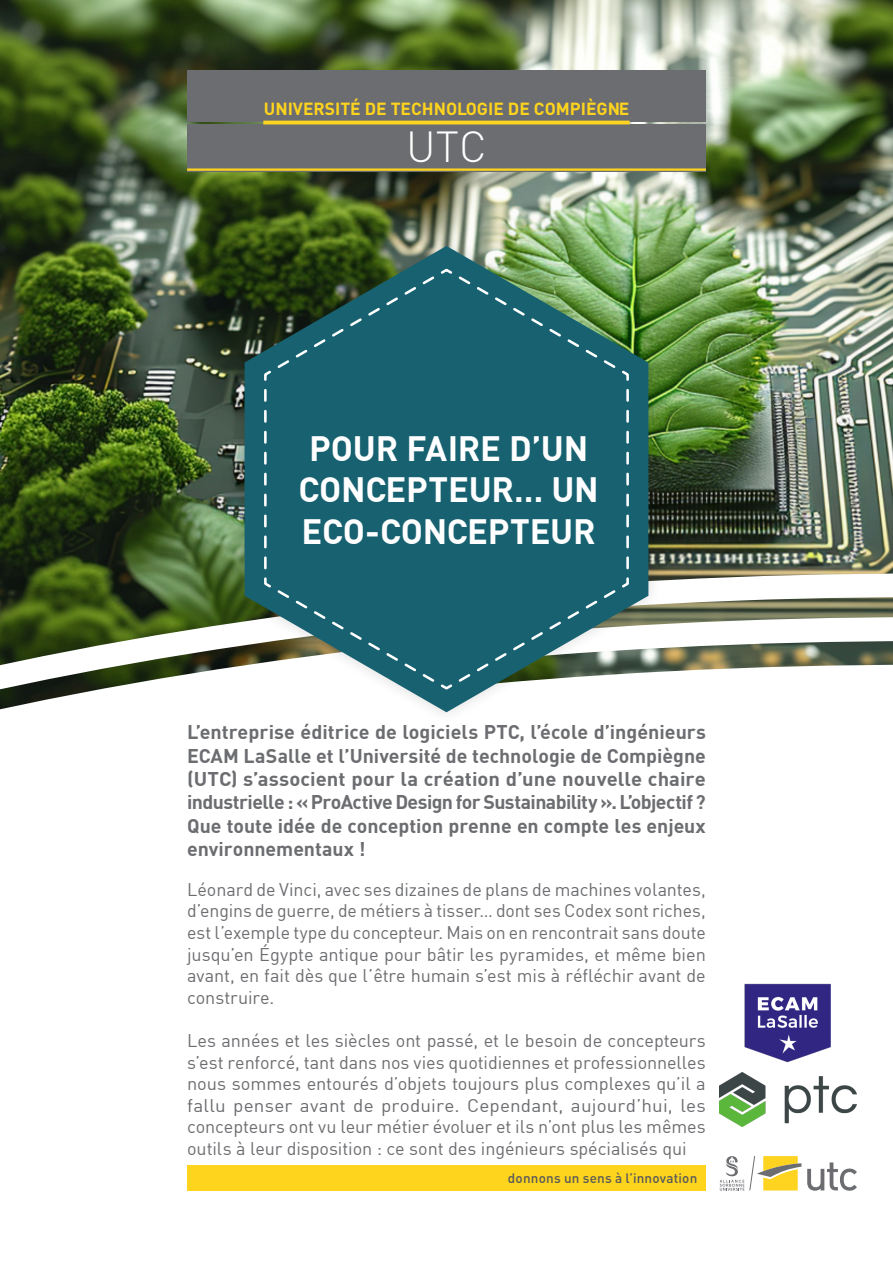
<style>
.page{position:relative;width:893px;height:1263px;background:#fff}
.page>*{position:absolute;margin:0;border:0;box-sizing:border-box;transform-origin:0 0}
.t1{font:300 42.9px "DIN";color:#fff}
.Encadré_Titre_blanc{font:700 34.5px/41.4px "DIN";letter-spacing:-.005em;color:#fff;text-align:center}
.Encadré_Titre_blanc-2{font:700 19.5px/23.4px "DIN";color:#6c6d70;text-align:justify}
.Encadré_Titre_blanc-3{font:18px/21.6px "DIN";letter-spacing:-.005em;color:#6c6d70;text-align:justify}
.t2{font:700 17.4px "DIN";color:#fed41d}
.Encadré_Titre_blanc-4{font:500 13.5px "DIN";letter-spacing:.015em;color:#57585a}
</style>
<div class="page">
<img style="left:0;top:0;width:893px;height:573px">
<svg style="left:0;top:573px;width:893px;height:124px"></svg>
<svg style="left:807px;top:1162px;width:50px;height:29px"></svg>
<svg style="left:720px;top:1156px;width:81px;height:35px"></svg>
<div style="left:187px;top:1165px;width:519px;height:26px;background:#fed41d"></div>
<hr style="left:187px;top:170px;width:519px;height:2px;background:#6c6d70">
<div style="left:187px;top:70px;width:519px;height:52px;background:#6c6d70"></div>
<div style="left:187px;top:124px;width:519px;height:46px;background:#6c6d70"></div>
<hr style="left:263px;top:121px;width:367px;height:3px;background:#ffd420">
<hr style="left:187px;top:168px;width:519px;height:3px;background:#fed41d">
<img style="left:720px;top:1073px;width:137px;height:53px">
<img style="left:744px;top:983px;width:87px;height:80px">
<div style="left:231px;top:233px;width:431px;height:492px;background:#231f20;opacity:.16"></div>
<img style="left:245px;top:246px;width:403px;height:466px">
<svg style="left:263px;top:267px;width:367px;height:424px;background:#2b6b72"></svg>
<p class="t2" style="left:264px;top:97px;width:367px">UNIVERSITÉ DE TECHNOLOGIE DE COMPIÈGNE</p>
<p class="t1" style="left:406px;top:120px;width:82px">UTC</p>
<p class="Encadré_Titre_blanc" style="left:299px;top:426px;width:302px">POUR FAIRE D’UN<br>CONCEPTEUR… UN<br>ECO-CONCEPTEUR</p>
<p class="Encadré_Titre_blanc-2" style="left:187px;top:720px;width:520px">L’entreprise éditrice de logiciels PTC, l’école d’ingénieurs ECAM LaSalle et l’Université de technologie de Compiègne (UTC) s’associent pour la création d’une nouvelle chaire industrielle : « ProActive Design for Sustainability ». L’objectif ?<br>Que toute idée de conception prenne en compte les enjeux environnementaux !</p>
<p class="Encadré_Titre_blanc-3" style="left:187px;top:878px;width:520px">Léonard de Vinci, avec ses dizaines de plans de machines volantes, d’engins de guerre, de métiers à tisser… dont ses Codex sont riches, est l’exemple type du concepteur. Mais on en rencontrait sans doute jusqu’en Égypte antique pour bâtir les pyramides, et même bien avant, en fait dès que l’être humain s’est mis à réfléchir avant de construire.</p>
<p class="Encadré_Titre_blanc-3" style="left:187px;top:1029px;width:520px">Les années et les siècles ont passé, et le besoin de concepteurs s’est renforcé, tant dans nos vies quotidiennes et professionnelles nous sommes entourés d’objets toujours plus complexes qu’il a fallu penser avant de produire. Cependant, aujourd’hui, les concepteurs ont vu leur métier évoluer et ils n’ont plus les mêmes outils à leur disposition : ce sont des ingénieurs spécialisés qui</p>
<p class="Encadré_Titre_blanc-4" style="left:508px;top:1170px;width:191px">donnons un sens à l’innovation</p>
</div>
